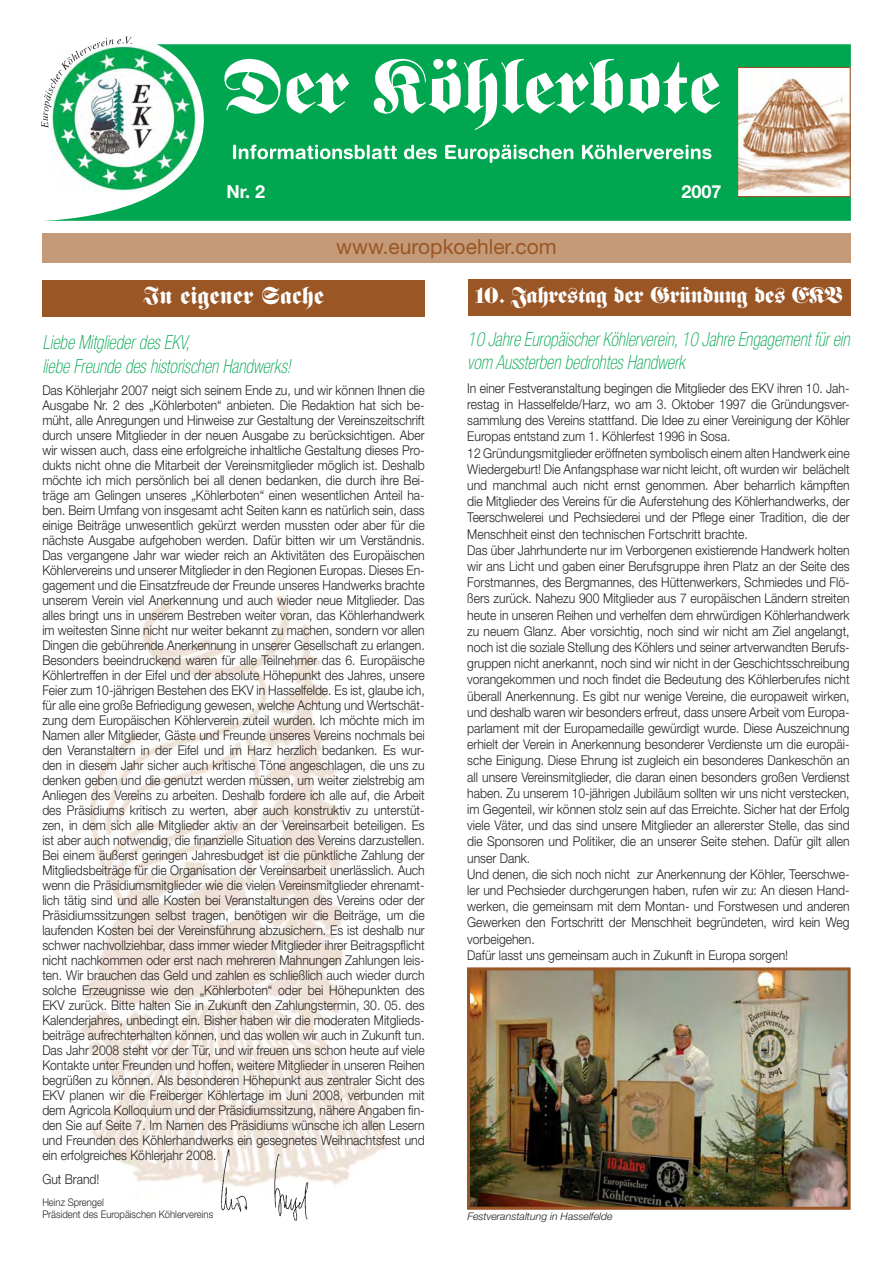
<style>
.page{position:relative;width:893px;height:1263px;background:#fff}
.page>*{position:absolute;margin:0;border:0;box-sizing:border-box;transform-origin:0 0}
.t1{font:24px "Fette Fraktur";color:#fff}
.t2{font:22.5px "Fette Fraktur";letter-spacing:-.02em;color:#fff}
.t3{font:21px "Helvetica Neue";color:#9a5625}
.t4{font:italic 100 condensed 19.5px/23.4px "Helvetica Neue";color:#00a650;scale:.9 1}
.t5{font:700 18px "Helvetica Neue";color:#fff}
.t6{font:300 13.5px/15px "Helvetica Neue";color:#231f20;text-align:justify;scale:.9 1}
.t7{font:300 10.5px/12.6px "Helvetica Neue";color:#231f20;scale:.9 1}
.t8{font:italic 300 10.5px "Helvetica Neue";color:#231f20}
</style>
<div class="page">
<svg style="left:41px;top:37px;width:91px;height:90px"></svg>
<svg style="left:42px;top:44px;width:808px;height:177px;background:#2cb26d"></svg>
<svg style="left:224px;top:59px;width:56px;height:55px"></svg>
<svg style="left:286px;top:73px;width:63px;height:41px"></svg>
<svg style="left:374px;top:59px;width:346px;height:71px"></svg>
<hr style="left:233px;top:145px;width:3px;height:14px;background:#fff;border-radius:2px">
<svg style="left:239px;top:145px;width:158px;height:14px"></svg>
<svg style="left:404px;top:145px;width:33px;height:14px"></svg>
<svg style="left:445px;top:145px;width:128px;height:18px"></svg>
<svg style="left:582px;top:145px;width:34px;height:14px"></svg>
<hr style="left:619px;top:145px;width:3px;height:14px;background:#fff">
<svg style="left:623px;top:145px;width:88px;height:14px"></svg>
<img style="left:739px;top:69px;width:109px;height:126px">
<div style="left:737px;top:67px;width:113px;height:130px;border:1px solid #9a5625"></div>
<img style="left:80px;top:593px;width:308px;height:593px">
<div style="left:42px;top:233px;width:808px;height:30px;background:#c49a78"></div>
<div style="left:42px;top:280px;width:383px;height:37px;background:#9a5625"></div>
<div style="left:468px;top:279px;width:382px;height:37px;background:#9a5625"></div>
<img style="left:215px;top:1149px;width:102px;height:72px">
<img style="left:471px;top:971px;width:375px;height:235px">
<div style="left:467px;top:967px;width:383px;height:243px;border:3px solid #9a5625"></div>
<h3 class="t5" style="left:226px;top:185px;width:40px">Nr. 2</h3>
<h3 class="t5" style="left:681px;top:185px;width:42px">2007</h3>
<h3 class="t3" style="left:336px;top:239px;width:222px">www.europkoehler.com</h3>
<h1 class="t1" style="left:143px;top:287px;width:182px">In eigener Sache</h1>
<h2 class="t2" style="left:475px;top:287px;width:370px">10. Jahrestag der Gründung des EKV</h2>
<h3 class="t4" style="left:42px;top:332px;width:277px">Liebe Mitglieder des EKV,<br>liebe Freunde des historischen Handwerks!</h3>
<p class="t6" style="left:42px;top:384px;width:426px">Das Köhlerjahr 2007 neigt sich seinem Ende zu, und wir können Ihnen die Ausgabe Nr. 2 des „Köhlerboten“ anbieten. Die Redaktion hat sich be&shy;müht, alle Anregungen und Hinweise zur Gestaltung der Vereinszeitschrift durch unsere Mitglieder in der neuen Ausgabe zu berücksichtigen. Aber wir wissen auch, dass eine erfolgreiche inhaltliche Gestaltung dieses Pro&shy;dukts nicht ohne die Mitarbeit der Vereinsmitglieder möglich ist. Deshalb möchte ich mich persönlich bei all denen bedanken, die durch ihre Bei&shy;träge am Gelingen unseres „Köhlerboten“ einen wesentlichen Anteil ha&shy;ben. Beim Umfang von insgesamt acht Seiten kann es natürlich sein, dass einige Beiträge unwesentlich gekürzt werden mussten oder aber für die nächste Ausgabe aufgehoben werden. Dafür bitten wir um Verständnis.<br>Das vergangene Jahr war wieder reich an Aktivitäten des Europäischen Köhlervereins und unserer Mitglieder in den Regionen Europas. Dieses En&shy;gagement und die Einsatzfreude der Freunde unseres Handwerks brachte unserem Verein viel Anerkennung und auch wieder neue Mitglieder. Das alles bringt uns in unserem Bestreben weiter voran, das Köhlerhandwerk im weitesten Sinne nicht nur weiter bekannt zu machen, sondern vor allen Dingen die gebührende Anerkennung in unserer Gesellschaft zu erlangen.<br>Besonders beeindruckend waren für alle Teilnehmer das 6. Europäische Köhlertreffen in der Eifel und der absolute Höhepunkt des Jahres, unsere Feier zum 10-jährigen Bestehen des EKV in Hasselfelde. Es ist, glaube ich, für alle eine große Befriedigung gewesen, welche Achtung und Wertschät&shy;zung dem Europäischen Köhlerverein zuteil wurden. Ich möchte mich im Namen aller Mitglieder, Gäste und Freunde unseres Vereins nochmals bei den Veranstaltern in der Eifel und im Harz herzlich bedanken. Es wur&shy;den in diesem Jahr sicher auch kritische Töne angeschlagen, die uns zu denken geben und die genutzt werden müssen, um weiter zielstrebig am Anliegen des Vereins zu arbeiten. Deshalb fordere ich alle auf, die Arbeit des Präsidiums kritisch zu werten, aber auch konstruktiv zu unterstüt&shy;zen, in dem sich alle Mitglieder aktiv an der Vereinsarbeit beteiligen. Es ist aber auch notwendig, die finanzielle Situation des Vereins darzustellen.<br>Bei einem äußerst geringen Jahresbudget ist die pünktliche Zahlung der Mitgliedsbeiträge für die Organisation der Vereinsarbeit unerlässlich. Auch wenn die Präsidiumsmitglieder wie die vielen Vereinsmitglieder ehrenamt&shy;lich tätig sind und alle Kosten bei Veranstaltungen des Vereins oder der Präsidiumssitzungen selbst tragen, benötigen wir die Beiträge, um die laufenden Kosten bei der Vereinsführung abzusichern. Es ist deshalb nur schwer nachvollziehbar, dass immer wieder Mitglieder ihrer Beitragspflicht nicht nachkommen oder erst nach mehreren Mahnungen Zahlungen leis&shy;ten. Wir brauchen das Geld und zahlen es schließlich auch wieder durch solche Erzeugnisse wie den „Köhlerboten“ oder bei Höhepunkten des EKV zurück. Bitte halten Sie in Zukunft den Zahlungstermin, 30. 05. des Kalenderjahres, unbedingt ein. Bisher haben wir die moderaten Mitglieds&shy;beiträge aufrechterhalten können, und das wollen wir auch in Zukunft tun.<br>Das Jahr 2008 steht vor der Tür, und wir freuen uns schon heute auf viele Kontakte unter Freunden und hoffen, weitere Mitglieder in unseren Reihen begrüßen zu können. Als besonderen Höhepunkt aus zentraler Sicht des EKV planen wir die Freiberger Köhlertage im Juni 2008, verbunden mit dem Agricola Kolloquium und der Präsidiumssitzung, nähere Angaben fin&shy;den Sie auf Seite 7. Im Namen des Präsidiums wünsche ich allen Lesern und Freunden des Köhlerhandwerks ein gesegnetes Weihnachtsfest und ein erfolgreiches Köhlerjahr 2008.</p>
<p class="t6" style="left:42px;top:1173px;width:65px">Gut Brand!</p>
<p class="t7" style="left:42px;top:1196px;width:191px">Heinz Sprengel<br>Präsident des Europäischen Köhlervereins</p>
<h3 class="t4" style="left:467px;top:329px;width:426px">10 Jahre Europäischer Köhlerverein, 10 Jahre Engagement für ein vom Aussterben bedrohtes Handwerk</h3>
<p class="t6" style="left:467px;top:381px;width:426px;line-height:16.2px;text-align:left">In einer Festveranstaltung begingen die Mitglieder des EKV ihren 10. Jah&shy;restag in Hasselfelde/Harz, wo am 3. Oktober 1997 die Gründungsver&shy;sammlung des Vereins stattfand. Die Idee zu einer Vereinigung der Köhler Europas entstand zum 1. Köhlerfest 1996 in Sosa.<br>12 Gründungsmitglieder eröffneten symbolisch einem alten Handwerk eine Wiedergeburt! Die Anfangsphase war nicht leicht, oft wurden wir belächelt und manchmal auch nicht ernst genommen. Aber beharrlich kämpften die Mitglieder des Vereins für die Auferstehung des Köhlerhandwerks, der Teerschwelerei und Pechsiederei und der Pflege einer Tradition, die der Menschheit einst den technischen Fortschritt brachte.<br>Das über Jahrhunderte nur im Verborgenen existierende Handwerk holten wir ans Licht und gaben einer Berufsgruppe ihren Platz an der Seite des Forstmannes, des Bergmannes, des Hüttenwerkers, Schmiedes und Flö&shy;ßers zurück. Nahezu 900 Mitglieder aus 7 europäischen Ländern streiten heute in unseren Reihen und verhelfen dem ehrwürdigen Köhlerhandwerk zu neuem Glanz. Aber vorsichtig, noch sind wir nicht am Ziel angelangt, noch ist die soziale Stellung des Köhlers und seiner artverwandten Berufs&shy;gruppen nicht anerkannt, noch sind wir nicht in der Geschichtsschreibung vorangekommen und noch findet die Bedeutung des Köhlerberufes nicht überall Anerkennung. Es gibt nur wenige Vereine, die europaweit wirken, und deshalb waren wir besonders erfreut, dass unsere Arbeit vom Europa&shy;parlament mit der Europamedaille gewürdigt wurde. Diese Auszeichnung erhielt der Verein in Anerkennung besonderer Verdienste um die europäi&shy;sche Einigung. Diese Ehrung ist zugleich ein besonderes Dankeschön an all unsere Vereinsmitglieder, die daran einen besonders großen Verdienst haben. Zu unserem 10-jährigen Jubiläum sollten wir uns nicht verstecken, im Gegenteil, wir können stolz sein auf das Erreichte. Sicher hat der Erfolg viele Väter, und das sind unsere Mitglieder an allererster Stelle, das sind die Sponsoren und Politiker, die an unserer Seite stehen. Dafür gilt allen unser Dank.<br>Und denen, die sich noch nicht zur Anerkennung der Köhler, Teerschwe&shy;ler und Pechsieder durchgerungen haben, rufen wir zu: An diesen Hand&shy;werken, die gemeinsam mit dem Montan- und Forstwesen und anderen Gewerken den Fortschritt der Menschheit begründeten, wird kein Weg vorbeigehen.<br>Dafür lasst uns gemeinsam auch in Zukunft in Europa sorgen!</p>
<p class="t8" style="left:467px;top:1213px;width:147px">Festveranstaltung in Hasselfelde</p>
</div>
